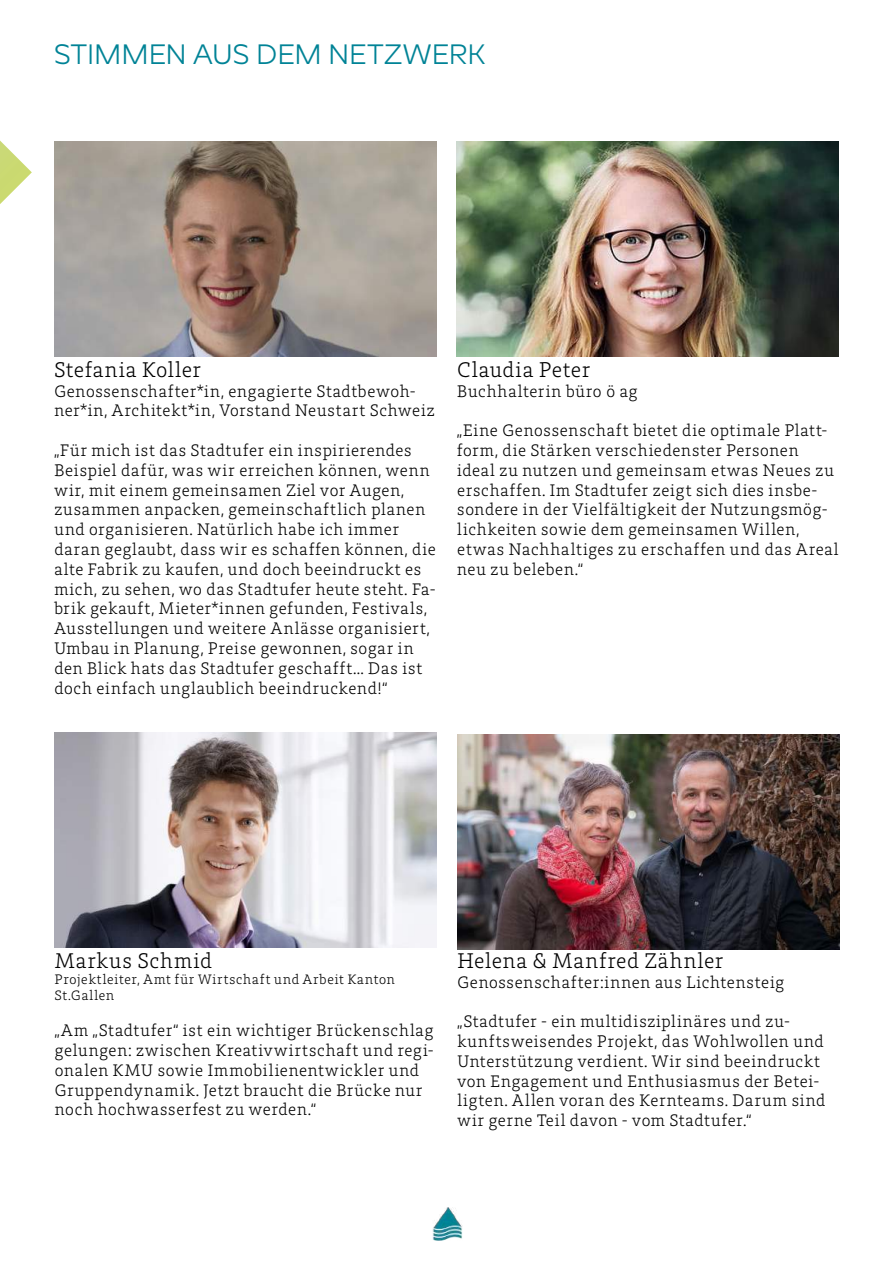
<style>
.page{position:relative;width:893px;height:1263px;background:#fff}
.page>*{position:absolute;margin:0;border:0;box-sizing:border-box;transform-origin:0 0}
.t1{font:28.5px "Roundo";color:#008396}
.t2{font:300 21px "Bespoke Slab";letter-spacing:.01em;color:#000}
.t3{font:300 16.5px/19.8px "Bespoke Slab";letter-spacing:.015em;color:#000}
.t4{font:300 13.5px/16.2px "Bespoke Slab";letter-spacing:.025em;color:#000}
</style>
<div class="page">
<img style="left:0;top:140px;width:32px;height:64px">
<img style="left:457px;top:141px;width:382px;height:215px">
<img style="left:54px;top:141px;width:382px;height:215px">
<img style="left:432px;top:1207px;width:30px;height:34px">
<img style="left:54px;top:732px;width:382px;height:215px">
<img style="left:457px;top:734px;width:382px;height:215px">
<h1 class="t1" style="left:54px;top:38px;width:433px">STIMMEN AUS DEM NETZWERK</h1>
<p class="t2" style="left:54px;top:356px;width:149px">Stefania Koller</p>
<p class="t3" style="left:54px;top:381px;width:383px">Genossenschafter*in, engagierte Stadtbewoh&shy;ner*in, Architekt*in, Vorstand Neustart Schweiz</p>
<p class="t3" style="left:54px;top:440px;width:384px">„Für mich ist das Stadtufer ein inspirierendes Beispiel dafür, was wir erreichen können, wenn wir, mit einem gemeinsamen Ziel vor Augen, zusammen anpacken, gemeinschaftlich planen und organisieren. Natürlich habe ich immer daran geglaubt, dass wir es schaffen können, die alte Fabrik zu kaufen, und doch beeindruckt es mich, zu sehen, wo das Stadtufer heute steht. Fa&shy;brik gekauft, Mieter*innen gefunden, Festivals, Ausstellungen und weitere Anlässe organisiert, Umbau in Planung, Preise gewonnen, sogar in den Blick hats das Stadtufer geschafft… Das ist doch einfach unglaublich beeindruckend!“</p>
<p class="t2" style="left:457px;top:356px;width:135px">Claudia Peter</p>
<p class="t3" style="left:457px;top:381px;width:182px">Buchhalterin büro ö ag</p>
<p class="t3" style="left:457px;top:420px;width:383px">„Eine Genossenschaft bietet die optimale Platt&shy;form, die Stärken verschiedenster Personen ideal zu nutzen und gemeinsam etwas Neues zu erschaffen. Im Stadtufer zeigt sich dies insbe&shy;sondere in der Vielfältigkeit der Nutzungsmög&shy;lichkeiten sowie dem gemeinsamen Willen, etwas Nachhaltiges zu erschaffen und das Areal neu zu beleben.“</p>
<p class="t2" style="left:55px;top:947px;width:159px">Markus Schmid</p>
<p class="t4" style="left:55px;top:971px;width:342px">Projektleiter, Amt für Wirtschaft und Arbeit Kanton<br>St.Gallen</p>
<p class="t3" style="left:55px;top:1020px;width:381px">„Am „Stadtufer“ ist ein wichtiger Brückenschlag gelungen: zwischen Kreativwirtschaft und regi&shy;onalen KMU sowie Immobilienentwickler und Gruppendynamik. Jetzt braucht die Brücke nur noch hochwasserfest zu werden.“</p>
<p class="t2" style="left:457px;top:947px;width:268px">Helena &amp; Manfred Zähnler</p>
<p class="t3" style="left:457px;top:972px;width:329px">Genossenschafter:innen aus Lichtensteig</p>
<p class="t3" style="left:457px;top:1011px;width:370px">„Stadtufer - ein multidisziplinäres und zu&shy;kunftsweisendes Projekt, das Wohlwollen und Unterstützung verdient. Wir sind beeindruckt von Engagement und Enthusiasmus der Betei&shy;ligten. Allen voran des Kernteams. Darum sind wir gerne Teil davon - vom Stadtufer.“</p>
</div>
